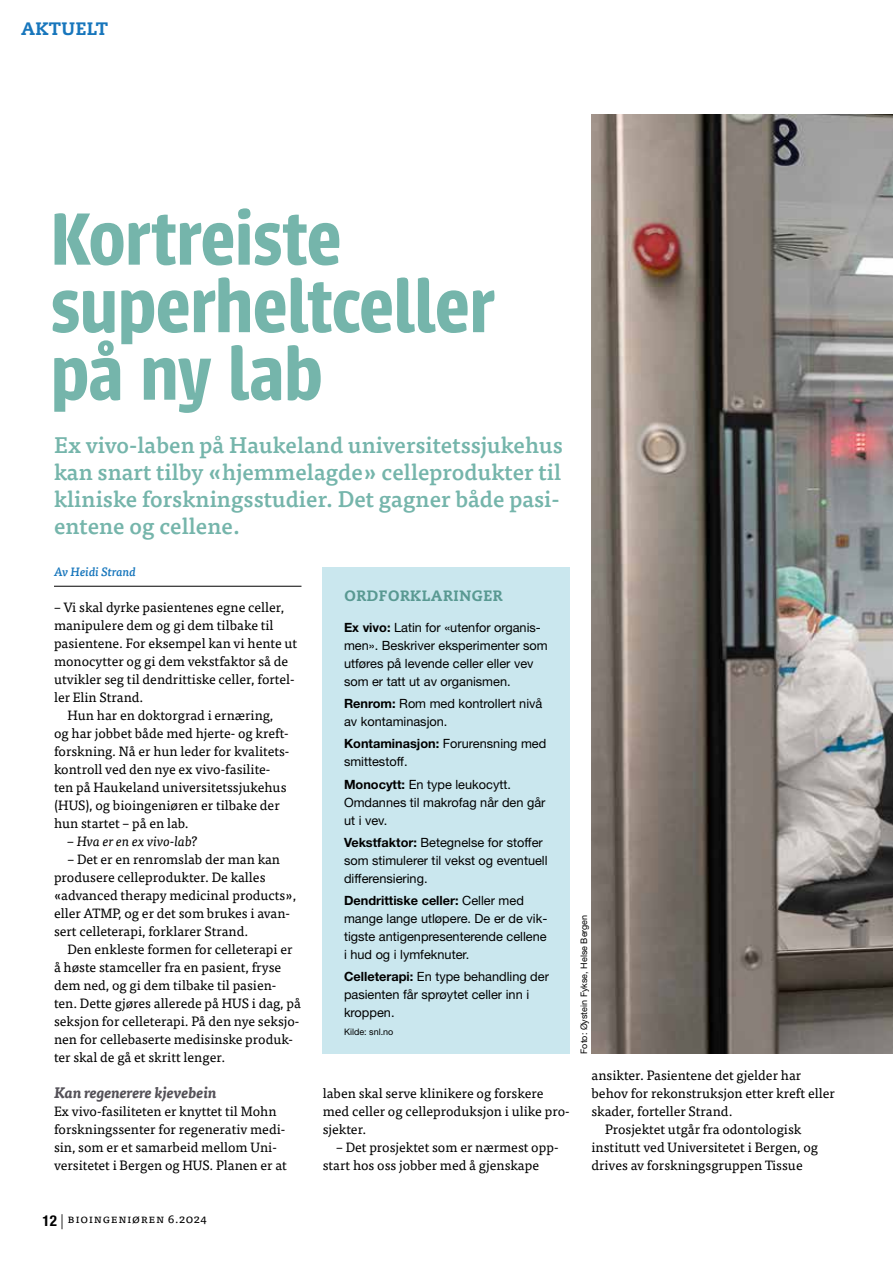
<style>
.page{position:relative;width:893px;height:1263px;background:#fff}
.page>*{position:absolute;margin:0;border:0;box-sizing:border-box;transform-origin:0 0}
.t1{font:600 81.45px/67.5px "Urbana";letter-spacing:-.01em;color:#75b5ab}
.t2{font:500 22.5px/27px "Tisa Pro";color:#75b5ab}
.t3{font:800 18px "Caecilia LT Std";letter-spacing:.02em;color:#1776bc}
.t4{font:italic 700 15px "Tisa Pro";color:#545158}
.t5{font:800 15px "Caecilia LT Std";letter-spacing:.04em;color:#599992}
.t6{font:13.5px/18px "Tisa Pro";color:#000}
.t7{font:italic 13.5px "Tisa Pro";letter-spacing:-.005em;color:#000}
.t8{font:12.75px/18px "Helvetica Neue LT Pro";color:#000}
.t9{font:12px "Tisa Pro";letter-spacing:.05em;color:#000}
.t10{font:italic 500 12px "Tisa Pro";color:#1776bc}
.t11{font:9px "Helvetica Neue LT Pro";color:#000}
.s1{font-weight:700}
.s2{font-family:"Helvetica Neue LT Pro";font-weight:700;font-stretch:condensed;font-size:15px}
.s3{font-family:"Helvetica Neue LT Pro";font-weight:300;font-size:15px}
</style>
<div class="page">
<hr style="left:54px;top:586px;width:247px;height:1px;background:#000">
<img style="left:591px;top:115px;width:302px;height:939px">
<div style="left:323px;top:567px;width:247px;height:487px;background:#cae7ee"></div>
<h3 class="t3" style="left:21px;top:18px;width:88px">AKTUELT</h3>
<h1 class="t1" style="left:50px;top:206px;width:445px">Kortreiste superheltceller på ny lab</h1>
<h2 class="t2" style="left:54px;top:430px;width:510px">Ex vivo-laben på Haukeland universitetssjukehus kan snart tilby «hjemmelagde» celleprodukter til kliniske forskningsstudier. Det gagner både pasi&shy;entene og cellene.</h2>
<p class="t10" style="left:54px;top:563px;width:83px">Av Heidi Strand</p>
<p class="t6" style="left:54px;top:597px;width:232px">– Vi skal dyrke pasientenes egne celler,</p>
<p class="t6" style="left:54px;top:615px;width:221px">manipulere dem og gi dem tilbake til</p>
<p class="t6" style="left:54px;top:633px;width:245px">pasientene. For eksempel kan vi hente ut</p>
<p class="t6" style="left:54px;top:651px;width:236px">monocytter og gi dem vekstfaktor så de</p>
<p class="t6" style="left:54px;top:669px;width:242px">utvikler seg til dendrittiske celler, fortel-</p>
<p class="t6" style="left:54px;top:687px;width:91px">ler Elin Strand.</p>
<p class="t6" style="left:68px;top:705px;width:207px">Hun har en doktorgrad i ernæring,</p>
<p class="t6" style="left:54px;top:723px;width:236px">og har jobbet både med hjerte- og kreft-</p>
<p class="t6" style="left:54px;top:741px;width:237px">forskning. Nå er hun leder for kvalitets-</p>
<p class="t6" style="left:54px;top:759px;width:218px">kontroll ved den nye ex vivo-fasilite-</p>
<p class="t6" style="left:54px;top:777px;width:234px">ten på Haukeland universitetssjukehus</p>
<p class="t6" style="left:54px;top:795px;width:227px">(HUS), og bioingeniøren er tilbake der</p>
<p class="t6" style="left:54px;top:813px;width:136px">hun startet – på en lab.</p>
<p class="t7" style="left:68px;top:831px;width:131px">– Hva er en ex vivo-lab?</p>
<p class="t6" style="left:54px;top:849px;width:244px;text-indent:14px">– Det er en renromslab der man kan produsere celleprodukter. De kalles «advanced therapy medicinal products», eller ATMP, og er det som brukes i avan&shy;sert celleterapi, forklarer Strand.</p>
<p class="t6" style="left:54px;top:939px;width:248px;text-indent:14px">Den enkleste formen for celleterapi er å høste stamceller fra en pasient, fryse dem ned, og gi dem tilbake til pasien&shy;ten. Dette gjøres allerede på HUS i dag, på seksjon for celleterapi. På den nye seksjo&shy;nen for cellebaserte medisinske produk&shy;ter skal de gå et skritt lenger.</p>
<p class="t4" style="left:54px;top:1081px;width:164px">Kan regenerere kjevebein</p>
<p class="t6" style="left:54px;top:1101px;width:234px">Ex vivo-fasiliteten er knyttet til Mohn forskningssenter for regenerativ medi&shy;sin, som er et samarbeid mellom Uni&shy;versitetet i Bergen og HUS. Planen er at</p>
<p class="t5" style="left:344px;top:587px;width:160px">ORDFORKLARINGER</p>
<p class="t8" style="left:344px;top:618px;width:205px"><span class="s1">Ex vivo:</span> Latin for «utenfor organis&shy;men». Beskriver eksperimenter som utføres på levende celler eller vev som er tatt ut av organismen.</p>
<p class="t8" style="left:344px;top:694px;width:200px"><span class="s1">Renrom:</span> Rom med kontrollert nivå av kontaminasjon.</p>
<p class="t8" style="left:344px;top:734px;width:204px"><span class="s1">Kontaminasjon:</span> Forurensning med smittestoff.</p>
<p class="t8" style="left:344px;top:775px;width:203px"><span class="s1">Monocytt:</span> En type leukocytt.<br>Omdannes til makrofag når den går ut i vev.</p>
<p class="t8" style="left:344px;top:833px;width:205px"><span class="s1">Vekstfaktor:</span> Betegnelse for stoffer som stimulerer til vekst og eventuell differensiering.</p>
<p class="t8" style="left:344px;top:891px;width:204px"><span class="s1">Dendrittiske celler:</span> Celler med mange lange utløpere. De er de vik&shy;tigste antigenpresenterende cellene i hud og i lymfeknuter.</p>
<p class="t8" style="left:344px;top:967px;width:206px"><span class="s1">Celleterapi:</span> En type behandling der pasienten får sprøytet celler inn i kroppen.</p>
<p class="t11" style="left:344px;top:1026px;width:51px">Kilde: snl.no</p>
<p class="t6" style="left:323px;top:1083px;width:248px">laben skal serve klinikere og forskere med celler og celleproduksjon i ulike pro&shy;sjekter.</p>
<p class="t6" style="left:323px;top:1137px;width:237px;text-indent:13px">– Det prosjektet som er nærmest opp&shy;start hos oss jobber med å gjenskape</p>
<p class="t11" style="left:578px;top:1054px;width:140px;rotate:-90deg">Foto: Øystein Fykse, Helse Bergen</p>
<p class="t6" style="left:591px;top:1065px;width:211px">ansikter. Pasientene det gjelder har</p>
<p class="t6" style="left:591px;top:1083px;width:245px">behov for rekonstruksjon etter kreft eller</p>
<p class="t6" style="left:591px;top:1101px;width:143px">skader, forteller Strand.</p>
<p class="t6" style="left:605px;top:1119px;width:198px">Prosjektet utgår fra odontologisk</p>
<p class="t6" style="left:591px;top:1137px;width:228px">institutt ved Universitetet i Bergen, og</p>
<p class="t6" style="left:591px;top:1155px;width:213px">drives av forskningsgruppen Tissue</p>
<p class="t9" style="left:43px;top:1209px;width:166px"><span class="s2">12</span> <span class="s3">|</span> Bioingeniøren 6.2024</p>
</div>
